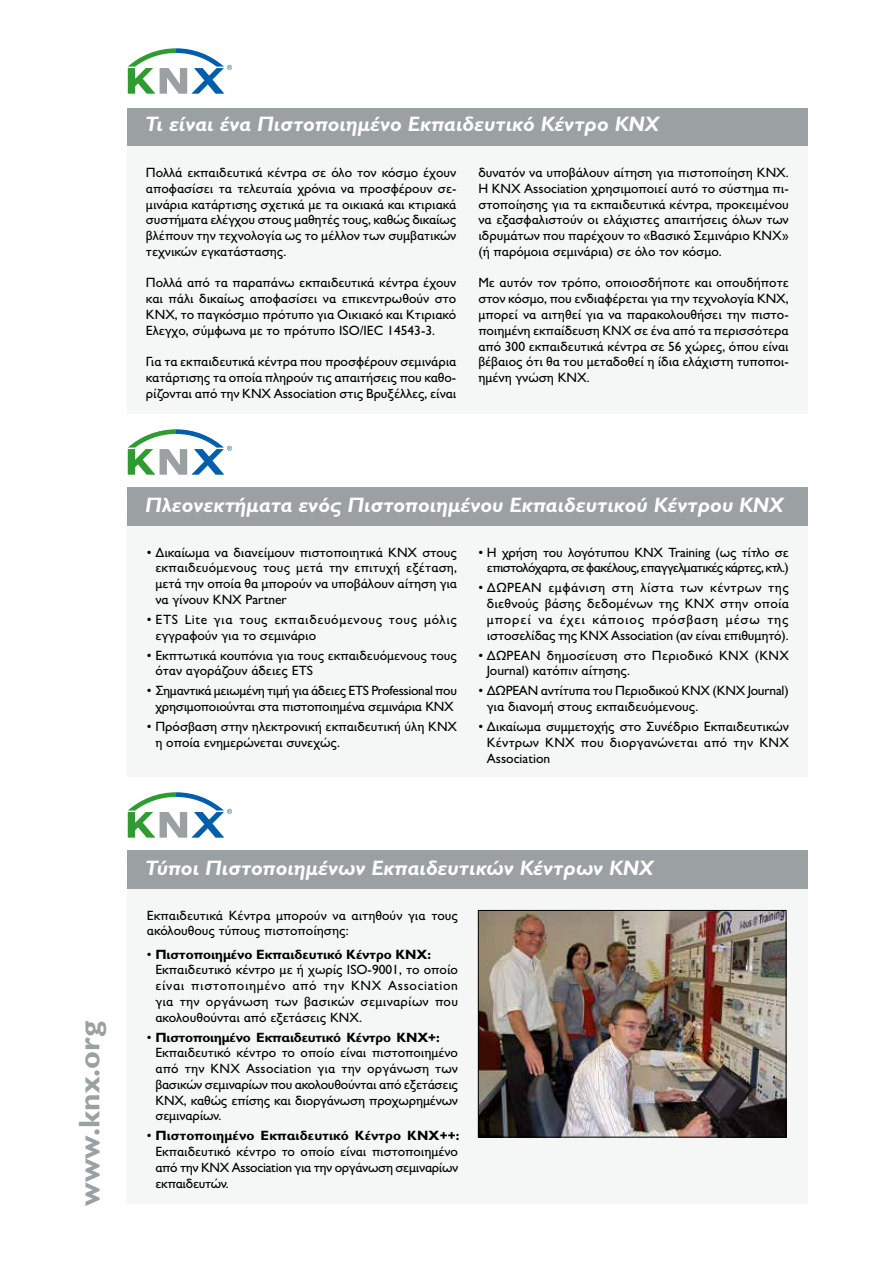
<style>
.page{position:relative;width:893px;height:1263px;background:#fff}
.page>*{position:absolute;margin:0;border:0;box-sizing:border-box;transform-origin:0 0}
.t1{font:700 30px "M Gill Sans";color:#9ba0a3}
.t2{font:italic 700 21px "Gill Sans MT Pro Grk";color:#fff}
.t3{font:500 13.5px/15.8px "Gill Sans MT Pro Grk";color:#000;text-align:justify}
.t4{font:500 13.5px/15.8px "Gill Sans MT Pro Grk";letter-spacing:-.025em;color:#000;text-align:center}
.t5{font:500 13.5px/15.8px "Gill Sans MT Pro Grk";letter-spacing:-.045em;color:#000;text-align:right}
.t6{font:500 13.5px/15.8px "Gill Sans MT Pro Grk";letter-spacing:.045em;color:#000}
.t7{font:500 13.5px/15.8px "Gill Sans MT Pro Grk";letter-spacing:.02em;color:#000}
.s1{font-weight:700}
</style>
<div class="page">
<div style="left:128px;top:145px;width:680px;height:269px;background:#f5f6f6"></div>
<div style="left:128px;top:108px;width:680px;height:38px;background:#9ba0a3"></div>
<svg style="left:128px;top:48px;width:104px;height:46px"></svg>
<div style="left:127px;top:488px;width:680px;height:289px;background:#f5f6f6"></div>
<div style="left:127px;top:488px;width:681px;height:38px;background:#9ba0a3"></div>
<svg style="left:128px;top:429px;width:104px;height:46px"></svg>
<div style="left:127px;top:880px;width:680px;height:324px;background:#f5f6f6"></div>
<div style="left:127px;top:851px;width:681px;height:38px;background:#9ba0a3"></div>
<svg style="left:128px;top:792px;width:104px;height:46px"></svg>
<img style="left:480px;top:912px;width:304px;height:223px">
<div style="left:478px;top:910px;width:308px;height:227px;border:1px solid #000"></div>
<h1 class="t1" style="left:73px;top:1206px;width:186px;rotate:-90deg">www.knx.org</h1>
<h2 class="t2" style="left:145px;top:111px;width:515px">Τι είναι ένα Πιστοποιημένο Εκπαιδευτικό Κέντρο ΚΝΧ</h2>
<p class="t3" style="left:146px;top:165px;width:312px">Πολλά εκπαιδευτικά κέντρα σε όλο τον κόσμο έχουν αποφασίσει τα τελευταία χρόνια να προσφέρουν σε&shy;μινάρια κατάρτισης σχετικά με τα οικιακά και κτιριακά συστήματα ελέγχου στους μαθητές τους, καθώς δικαίως βλέπουν την τεχνολογία ως το μέλλον των συμβατικών τεχνικών εγκατάστασης.</p>
<p class="t3" style="left:146px;top:275px;width:312px">Πολλά από τα παραπάνω εκπαιδευτικά κέντρα έχουν και πάλι δικαίως αποφασίσει να επικεντρωθούν στο KNX, το παγκόσμιο πρότυπο για Οικιακό και Κτιριακό Έλεγχο, σύμφωνα με το πρότυπο ISO/IEC 14543-3.</p>
<p class="t3" style="left:146px;top:354px;width:312px">Για τα εκπαιδευτικά κέντρα που προσφέρουν σεμινάρια κατάρτισης τα οποία πληρούν τις απαιτήσεις που καθο&shy;ρίζονται από την KNX Association στις Βρυξέλλες, είναι</p>
<p class="t3" style="left:478px;top:165px;width:312px">δυνατόν να υποβάλουν αίτηση για πιστοποίηση KNX.<br>H KNX Association χρησιμοποιεί αυτό το σύστημα πι&shy;στοποίησης για τα εκπαιδευτικά κέντρα, προκειμένου να εξασφαλιστούν οι ελάχιστες απαιτήσεις όλων των ιδρυμάτων που παρέχουν το «Βασικό Σεμινάριο KNX» (ή παρόμοια σεμινάρια) σε όλο τον κόσμο.</p>
<p class="t3" style="left:478px;top:275px;width:312px">Με αυτόν τον τρόπο, οποιοσδήποτε και οπουδήποτε στον κόσμο, που ενδιαφέρεται για την τεχνολογία KNX, μπορεί να αιτηθεί για να παρακολουθήσει την πιστο&shy;ποιημένη εκπαίδευση KNX σε ένα από τα περισσότερα από 300 εκπαιδευτικά κέντρα σε 56 χώρες, όπου είναι βέβαιος ότι θα του μεταδοθεί η ίδια ελάχιστη τυποποι&shy;ημένη γνώση KNX.</p>
<h2 class="t2" style="left:145px;top:492px;width:640px">Πλεονεκτήματα ενός Πιστοποιημένου Εκπαιδευτικού Κέντρου ΚΝΧ</h2>
<p class="t5" style="left:478px;top:544px;width:312px">• Η χρήση του λογότυπου KNX Training (ως τίτλο σε επιστολόχαρτα, σε φακέλους, επαγγελματικές κάρτες, κτλ.)</p>
<p class="t3" style="left:487px;top:580px;width:304px;text-indent:-9px">• ΔΩΡΕΑΝ εμφάνιση στη λίστα των κέντρων της διεθνούς βάσης δεδομένων της KNX στην οποία μπορεί να έχει κάποιος πρόσβαση μέσω της ιστοσελίδας της KNX Association (αν είναι επιθυμητό).</p>
<p class="t7" style="left:487px;top:647px;width:304px;text-indent:-9px">• ΔΩΡΕΑΝ δημοσίευση στο Περιοδικό KNX (ΚΝΧ<br>Journal) κατόπιν αίτησης.</p>
<p class="t3" style="left:487px;top:683px;width:303px;text-indent:-9px">• ΔΩΡΕΑΝ αντίτυπα του Περιοδικού KNX (KNX Journal) για διανομή στους εκπαιδευόμενους.</p>
<p class="t3" style="left:487px;top:719px;width:304px;text-indent:-9px">• Δικαίωμα συμμετοχής στο Συνέδριο Εκπαιδευτικών Κέντρων KNX που διοργανώνεται από την KNX Association</p>
<p class="t3" style="left:155px;top:544px;width:303px;text-indent:-9px">• Δικαίωμα να διανείμουν πιστοποιητικά KNX στους εκπαιδευόμενους τους μετά την επιτυχή εξέταση, μετά την οποία θα μπορούν να υποβάλουν αίτηση για να γίνουν KNX Partner</p>
<p class="t6" style="left:155px;top:611px;width:303px;text-indent:-9px">• ETS Lite για τους εκπαιδευόμενους τους μόλις εγγραφούν για το σεμινάριο</p>
<p class="t3" style="left:155px;top:647px;width:303px;text-indent:-9px">• Εκπτωτικά κουπόνια για τους εκπαιδευόμενους τους όταν αγοράζουν άδειες ETS</p>
<p class="t4" style="left:147px;top:683px;width:312px">• Σημαντικά μειωμένη τιμή για άδειες ETS Professional που χρησιμοποιούνται στα πιστοποιημένα σεμινάρια KNX</p>
<p class="t3" style="left:155px;top:719px;width:303px;text-indent:-9px">• Πρόσβαση στην ηλεκτρονική εκπαιδευτική ύλη KNX η οποία ενημερώνεται συνεχώς.</p>
<h2 class="t2" style="left:145px;top:854px;width:510px">Τύποι Πιστοποιημένων Εκπαιδευτικών Κέντρων ΚΝΧ</h2>
<p class="t3" style="left:147px;top:907px;width:313px">Εκπαιδευτικά Κέντρα μπορούν να αιτηθούν για τους ακόλουθους τύπους πιστοποίησης:</p>
<p class="t3" style="left:155px;top:946px;width:304px;text-align:left;text-indent:-9px">• <span class="s1">Πιστοποιημένο Εκπαιδευτικό Κέντρο ΚΝΧ:<br></span>Εκπαιδευτικό κέντρο με ή χωρίς ISO-9001, το οποίο είναι πιστοποιημένο από την KNX Association για την οργάνωση των βασικών σεμιναρίων που ακολουθούνται από εξετάσεις KNX.</p>
<p class="t3" style="left:155px;top:1029px;width:304px;text-align:left;text-indent:-9px">• <span class="s1">Πιστοποιημένο Εκπαιδευτικό Κέντρο ΚΝΧ+:<br></span>Εκπαιδευτικό κέντρο το οποίο είναι πιστοποιημένο από την KNX Association για την οργάνωση των βασικών σεμιναρίων που ακολουθούνται από εξετάσεις KNX, καθώς επίσης και διοργάνωση προχωρημένων σεμιναρίων.</p>
<p class="t3" style="left:155px;top:1128px;width:306px;text-indent:-9px">• <span class="s1">Πιστοποιημένο Εκπαιδευτικό Κέντρο ΚΝΧ++:<br></span>Εκπαιδευτικό κέντρο το οποίο είναι πιστοποιημένο από την KNX Association για την οργάνωση σεμιναρίων εκπαιδευτών.</p>
</div>
